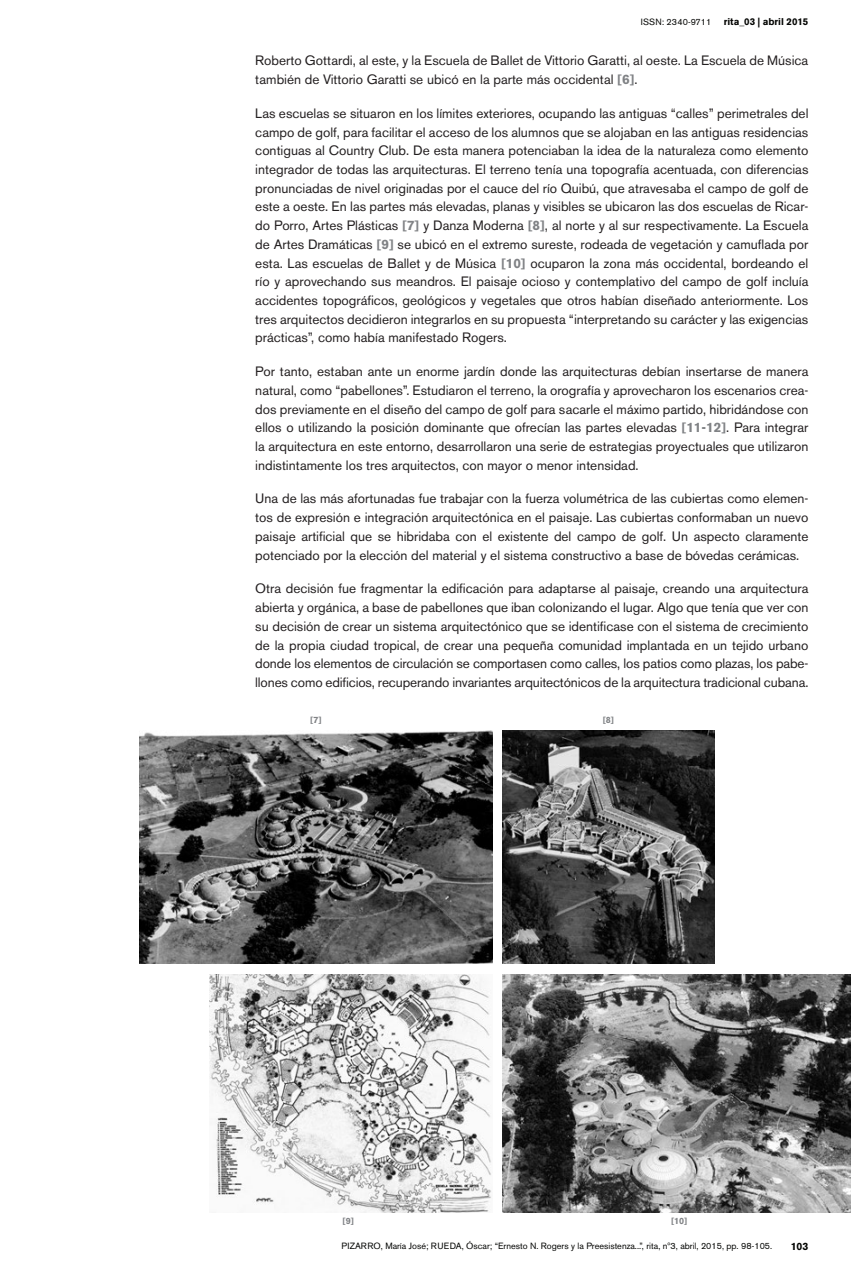
<style>
.page{position:relative;width:851px;height:1276px;background:#fff}
.page>*{position:absolute;margin:0;border:0;box-sizing:border-box;transform-origin:0 0}
.t1{font:13.5px/18.8px "Akzidenz Grotesk BE";color:#231f20;text-align:justify}
.t2{font:700 10.5px "Akzidenz Grotesk BE";color:#040503}
.t3{font:700 9.75px "Akzidenz Grotesk BE";color:#040503}
.t4{font:9px "Akzidenz Grotesk BE";color:#040503}
.t5{font:9px "Akzidenz Grotesk BE";letter-spacing:.02em;color:#040503}
.t6{font:700 9px "Akzidenz Grotesk BE";color:#808285}
.s1{font-weight:700;color:#808285}
</style>
<div class="page">
<img style="left:140px;top:730px;width:352px;height:234px">
<img style="left:502px;top:730px;width:212px;height:234px">
<img style="left:209px;top:974px;width:282px;height:238px">
<img style="left:502px;top:974px;width:348px;height:238px">
<p class="t5" style="left:640px;top:17px;width:72px">ISSN: 2340-9711</p>
<p class="t3" style="left:723px;top:16px;width:86px">rita_03 | abril 2015</p>
<p class="t1" style="left:255px;top:51px;width:554px">Roberto Gottardi, al este, y la Escuela de Ballet de Vittorio Garatti, al oeste. La Escuela de Música también de Vittorio Garatti se ubicó en la parte más occidental <span class="s1">[6]</span>.</p>
<p class="t1" style="left:255px;top:104px;width:554px">Las escuelas se situaron en los límites exteriores, ocupando las antiguas “calles” perimetrales del campo de golf, para facilitar el acceso de los alumnos que se alojaban en las antiguas residencias contiguas al Country Club. De esta manera potenciaban la idea de la naturaleza como elemento integrador de todas las arquitecturas. El terreno tenía una topografía acentuada, con diferencias pronunciadas de nivel originadas por el cauce del río Quibú, que atravesaba el campo de golf de este a oeste. En las partes más elevadas, planas y visibles se ubicaron las dos escuelas de Ricar&shy;do Porro, Artes Plásticas <span class="s1">[7]</span> y Danza Moderna <span class="s1">[8]</span>, al norte y al sur respectivamente. La Escuela de Artes Dramáticas <span class="s1">[9]</span> se ubicó en el extremo sureste, rodeada de vegetación y camuflada por esta. Las escuelas de Ballet y de Música <span class="s1">[10]</span> ocuparon la zona más occidental, bordeando el río y aprovechando sus meandros. El paisaje ocioso y contemplativo del campo de golf incluía accidentes topográficos, geológicos y vegetales que otros habían diseñado anteriormente. Los tres arquitectos decidieron integrarlos en su propuesta “interpretando su carácter y las exigencias prácticas”, como había manifestado Rogers.</p>
<p class="t1" style="left:255px;top:362px;width:554px">Por tanto, estaban ante un enorme jardín donde las arquitecturas debían insertarse de manera natural, como “pabellones”. Estudiaron el terreno, la orografía y aprovecharon los escenarios crea&shy;dos previamente en el diseño del campo de golf para sacarle el máximo partido, hibridándose con ellos o utilizando la posición dominante que ofrecían las partes elevadas <span class="s1">[11-12]</span>. Para integrar la arquitectura en este entorno, desarrollaron una serie de estrategias proyectuales que utilizaron indistintamente los tres arquitectos, con mayor o menor intensidad.</p>
<p class="t1" style="left:255px;top:489px;width:554px">Una de las más afortunadas fue trabajar con la fuerza volumétrica de las cubiertas como elemen&shy;tos de expresión e integración arquitectónica en el paisaje. Las cubiertas conformaban un nuevo paisaje artificial que se hibridaba con el existente del campo de golf. Un aspecto claramente potenciado por la elección del material y el sistema constructivo a base de bóvedas cerámicas.</p>
<p class="t1" style="left:255px;top:579px;width:554px">Otra decisión fue fragmentar la edificación para adaptarse al paisaje, creando una arquitectura abierta y orgánica, a base de pabellones que iban colonizando el lugar. Algo que tenía que ver con su decisión de crear un sistema arquitectónico que se identificase con el sistema de crecimiento de la propia ciudad tropical, de crear una pequeña comunidad implantada en un tejido urbano donde los elementos de circulación se comportasen como calles, los patios como plazas, los pabe&shy;llones como edificios, recuperando invariantes arquitectónicos de la arquitectura tradicional cubana.</p>
<p class="t6" style="left:310px;top:714px;width:13px">[7]</p>
<p class="t6" style="left:602px;top:714px;width:13px">[8]</p>
<p class="t6" style="left:342px;top:1216px;width:13px">[9]</p>
<p class="t6" style="left:671px;top:1216px;width:18px">[10]</p>
<p class="t4" style="left:341px;top:1240px;width:432px">PIZARRO, María José; RUEDA, Óscar; “Ernesto N. Rogers y la Preesistenza...”, rita, nº3, abril, 2015, pp. 98-105.</p>
<p class="t2" style="left:790px;top:1240px;width:19px">103</p>
</div>
